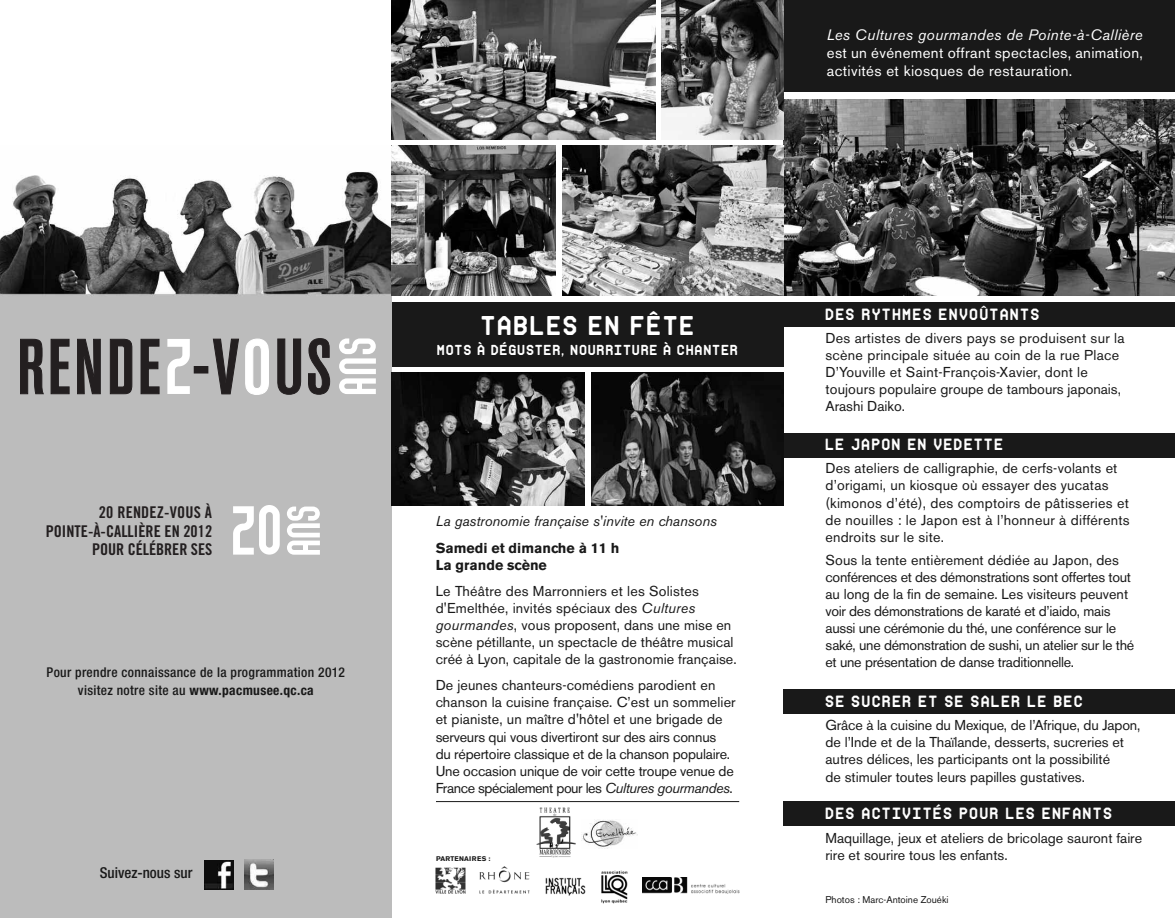
<style>
.page{position:relative;width:1175px;height:918px;background:#fff}
.page>*{position:absolute;margin:0;border:0;box-sizing:border-box;transform-origin:0 0}
.t1{font:22.5px "Makisupa";letter-spacing:.1em;color:#fff}
.t2{font:16.2px/18.3px "Trade Gothic Bold Cond Twenty";color:#231f20;text-align:right}
.t3{font:15px/18px "Akzidenz Grotesk BE";letter-spacing:.025em;color:#fff}
.t4{font:italic 15px "Akzidenz Grotesk BE";letter-spacing:.025em;color:#fff}
.t5{font:500 condensed 15px "Helvetica Neue";color:#191919}
.t6{font:14.25px/17.1px "Akzidenz Grotesk BE";color:#191919}
.t7{font:14.25px/17.1px "Akzidenz Grotesk BE";letter-spacing:-.02em;color:#191919}
.t8{font:italic 14.25px "Akzidenz Grotesk BE";color:#191919}
.t9{font:700 14.25px/17.1px "Akzidenz Grotesk BE";color:#191919}
.t10{font:13.5px "Makisupa";letter-spacing:.125em;color:#fff}
.t11{font:500 condensed 13.5px/18px "Helvetica Neue";letter-spacing:.025em;color:#191919;text-align:center}
.t12{font:12px "Makisupa";letter-spacing:.105em;color:#fff}
.t13{font:9.75px "Akzidenz Grotesk BE";color:#191919}
.t14{font:700 6.75px "Akzidenz Grotesk BE";letter-spacing:.025em;color:#191919}
.s1{font-weight:700}
.s2{font-style:italic}
</style>
<div class="page">
<div style="left:783px;top:801px;width:391px;height:25px;background:#191919"></div>
<div style="left:783px;top:689px;width:391px;height:25px;background:#191919"></div>
<div style="left:783px;top:433px;width:391px;height:25px;background:#191919"></div>
<img style="left:0;top:151px;width:392px;height:767px">
<svg style="left:20px;top:339px;width:24px;height:55px"></svg>
<svg style="left:50px;top:339px;width:20px;height:55px"></svg>
<svg style="left:77px;top:338px;width:24px;height:56px"></svg>
<svg style="left:110px;top:339px;width:23px;height:55px"></svg>
<svg style="left:140px;top:339px;width:20px;height:55px"></svg>
<svg style="left:167px;top:339px;width:23px;height:55px"></svg>
<div style="left:194px;top:367px;width:14px;height:6px;background:#231f20"></div>
<div style="left:194px;top:366px;width:14px;height:7px;border:1px solid #231f20"></div>
<svg style="left:212px;top:338px;width:27px;height:57px;background:#6c6a6b"></svg>
<svg style="left:245px;top:338px;width:24px;height:57px"></svg>
<svg style="left:277px;top:338px;width:24px;height:57px"></svg>
<svg style="left:308px;top:338px;width:22px;height:57px"></svg>
<svg style="left:339px;top:338px;width:37px;height:56px"></svg>
<div style="left:357px;top:382px;width:5px;height:8px;background:#fff"></div>
<div style="left:783px;top:0;width:391px;height:92px;background:#191919"></div>
<img style="left:392px;top:373px;width:192px;height:132px">
<img style="left:783px;top:99px;width:391px;height:196px">
<div style="left:777px;top:302px;width:397px;height:25px;background:#191919"></div>
<img style="left:591px;top:373px;width:192px;height:132px">
<img style="left:662px;top:0;width:121px;height:139px">
<div style="left:392px;top:302px;width:391px;height:64px;background:#191919"></div>
<img style="left:392px;top:0;width:263px;height:139px">
<img style="left:563px;top:146px;width:220px;height:149px">
<img style="left:392px;top:146px;width:163px;height:149px">
<hr style="left:436px;top:801px;width:303px;height:1px;background:#191919">
<img style="left:435px;top:867px;width:31px;height:27px">
<img style="left:479px;top:866px;width:51px;height:28px">
<img style="left:545px;top:877px;width:41px;height:19px">
<img style="left:601px;top:870px;width:27px;height:34px">
<img style="left:642px;top:878px;width:98px;height:15px">
<img style="left:204px;top:860px;width:30px;height:29px">
<img style="left:245px;top:860px;width:28px;height:30px">
<svg style="left:233px;top:505px;width:47px;height:50px"></svg>
<svg style="left:287px;top:507px;width:33px;height:48px"></svg>
<img style="left:536px;top:807px;width:40px;height:51px">
<img style="left:581px;top:820px;width:55px;height:29px">
<p class="t2" style="left:46px;top:505px;width:168px">20 RENDEZ-VOUS À<br>POINTE-À-CALLIÈRE EN 2012<br>POUR CÉLÉBRER SES</p>
<p class="t11" style="left:47px;top:665px;width:300px">Pour prendre connaissance de la programmation 2012 visitez notre site au <span class="s1">www.pacmusee.qc.ca</span></p>
<p class="t5" style="left:100px;top:867px;width:94px">Suivez-nous sur</p>
<p class="t4" style="left:826px;top:30px;width:317px">Les Cultures gourmandes de Pointe-à-Callière</p>
<p class="t3" style="left:826px;top:45px;width:318px">est un événement offrant spectacles, animation, activités et kiosques de restauration.</p>
<h1 class="t1" style="left:481px;top:310px;width:214px">TABLES EN FÊTE</h1>
<p class="t12" style="left:437px;top:342px;width:302px">MOTS À DÉGUSTER, NOURRITURE À CHANTER</p>
<p class="t8" style="left:436px;top:516px;width:283px">La gastronomie française s'invite en chansons</p>
<p class="t9" style="left:436px;top:540px;width:185px">Samedi et dimanche à 11 h<br>La grande scène</p>
<p class="t6" style="left:436px;top:584px;width:302px">Le Théâtre des Marronniers et les Solistes d'Emelthée, invités spéciaux des <span class="s2">Cultures gourmandes</span>, vous proposent, dans une mise en scène pétillante, un spectacle de théâtre musical créé à Lyon, capitale de la gastronomie française.</p>
<p class="t6" style="left:436px;top:678px;width:301px">De jeunes chanteurs-comédiens parodient en chanson la cuisine française. C’est un sommelier et pianiste, un maître d'hôtel et une brigade de serveurs qui vous divertiront sur des airs connus<br>du répertoire classique et de la chanson populaire.<br>Une occasion unique de voir cette troupe venue de France spécialement pour les <span class="s2">Cultures gourmandes</span>.</p>
<p class="t14" style="left:436px;top:856px;width:56px">PARTENAIRES :</p>
<p class="t10" style="left:825px;top:305px;width:215px">DES RYTHMES ENVOÛTANTS</p>
<p class="t6" style="left:825px;top:331px;width:301px">Des artistes de divers pays se produisent sur la scène principale située au coin de la rue Place D’Youville et Saint-François-Xavier, dont le toujours populaire groupe de tambours japonais, Arashi Daiko.</p>
<p class="t10" style="left:825px;top:435px;width:179px">LE JAPON EN VEDETTE</p>
<p class="t6" style="left:825px;top:461px;width:306px">Des ateliers de calligraphie, de cerfs-volants et d’origami, un kiosque où essayer des yucatas (kimonos d’été), des comptoirs de pâtisseries et de nouilles : le Japon est à l’honneur à différents endroits sur le site.</p>
<p class="t7" style="left:825px;top:553px;width:310px">Sous la tente entièrement dédiée au Japon, des conférences et des démonstrations sont offertes tout au long de la fin de semaine. Les visiteurs peuvent voir des démonstrations de karaté et d’iaido, mais aussi une cérémonie du thé, une conférence sur le saké, une démonstration de sushi, un atelier sur le thé et une présentation de danse traditionnelle.</p>
<p class="t10" style="left:825px;top:692px;width:258px">SE SUCRER ET SE SALER LE BEC</p>
<p class="t6" style="left:825px;top:718px;width:316px">Grâce à la cuisine du Mexique, de l’Afrique, du Japon, de l’Inde et de la Thaïlande, desserts, sucreries et autres délices, les participants ont la possibilité<br>de stimuler toutes leurs papilles gustatives.</p>
<p class="t10" style="left:825px;top:805px;width:288px">DES ACTIVITÉS POUR LES ENFANTS</p>
<p class="t6" style="left:825px;top:831px;width:318px">Maquillage, jeux et ateliers de bricolage sauront faire rire et sourire tous les enfants.</p>
<p class="t13" style="left:825px;top:896px;width:124px">Photos : Marc-Antoine Zouéki</p>
</div>
